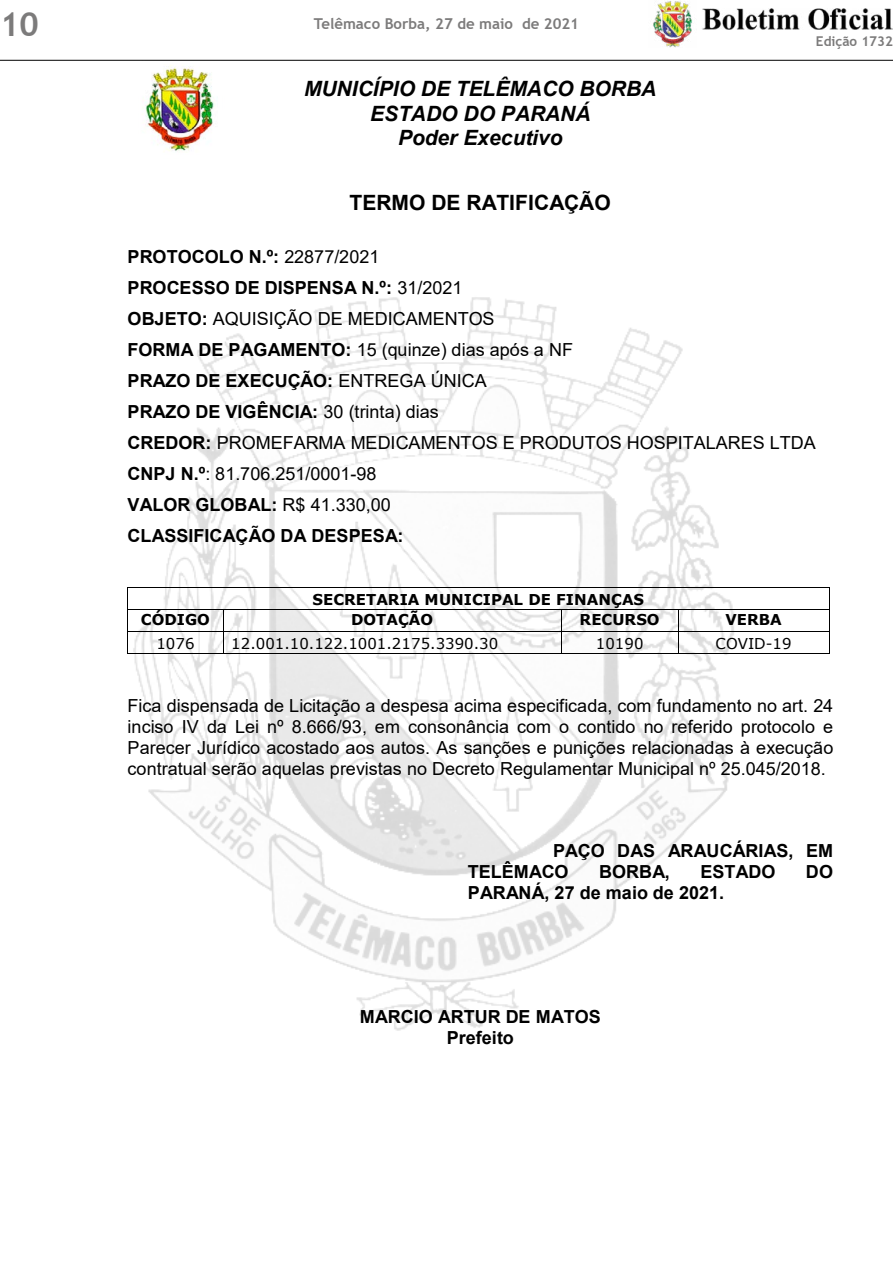
<style>
.page{position:relative;width:893px;height:1263px;background:#fff}
.page>*{position:absolute;margin:0;border:0;box-sizing:border-box;transform-origin:0 0}
.t1{font:700 33px "Trebuchet MS";color:#7c7b7b}
.t2{font:italic 700 21px/24.2px "Arial";letter-spacing:-.005em;color:#000;text-align:center}
.t3{font:700 21px "Arial";letter-spacing:-.005em;color:#000}
.t4{font:18px/31px "Arial";color:#000}
.t5{font:700 18px/20.7px "Arial";color:#000}
.t6{font:700 15px "Verdana";color:#000}
.t7{font:15px "Verdana";letter-spacing:.005em;color:#000}
.t8{font:700 15px "Trebuchet MS";color:#7c7b7b}
.t9{font:700 13.5px "Trebuchet MS";color:#7c7b7b}
.s1{font-weight:700}
</style>
<div class="page">
<img style="left:653px;top:1px;width:39px;height:46px">
<img style="left:702px;top:8px;width:191px;height:21px">
<hr style="left:0;top:60px;width:893px;height:1px;background:#000">
<img style="left:128px;top:297px;width:655px;height:734px">
<img style="left:142px;top:65px;width:72px;height:86px">
<hr style="left:128px;top:587px;width:701px;height:1px;background:#000">
<hr style="left:128px;top:609px;width:95px;height:1px;background:#000">
<hr style="left:224px;top:609px;width:337px;height:1px;background:#000">
<hr style="left:562px;top:609px;width:116px;height:1px;background:#000">
<hr style="left:679px;top:609px;width:150px;height:1px;background:#000">
<hr style="left:128px;top:631px;width:95px;height:1px;background:#000">
<hr style="left:224px;top:631px;width:337px;height:1px;background:#000">
<hr style="left:562px;top:631px;width:116px;height:1px;background:#000">
<hr style="left:679px;top:631px;width:150px;height:1px;background:#000">
<svg style="left:127px;top:587px;width:1px;height:67px"></svg>
<hr style="left:128px;top:654px;width:95px;height:1px;background:#000">
<svg style="left:223px;top:609px;width:1px;height:46px"></svg>
<hr style="left:224px;top:654px;width:337px;height:1px;background:#000">
<svg style="left:561px;top:609px;width:1px;height:46px"></svg>
<hr style="left:562px;top:654px;width:116px;height:1px;background:#000">
<svg style="left:678px;top:609px;width:1px;height:46px"></svg>
<hr style="left:679px;top:654px;width:150px;height:1px;background:#000">
<svg style="left:829px;top:587px;width:1px;height:67px"></svg>
<h1 class="t1" style="left:0;top:3px;width:40px">10</h1>
<p class="t8" style="left:314px;top:14px;width:267px">Telêmaco Borba, 27 de maio de 2021</p>
<p class="t2" style="left:304px;top:77px;width:354px">MUNICÍPIO DE TELÊMACO BORBA<br>ESTADO DO PARANÁ<br>Poder Executivo</p>
<p class="t9" style="left:816px;top:33px;width:79px">Edição 1732</p>
<p class="t3" style="left:350px;top:188px;width:263px">TERMO DE RATIFICAÇÃO</p>
<p class="t4" style="left:128px;top:241px;width:690px"><span class="s1">PROTOCOLO N.º:</span> 22877/2021<br><span class="s1">PROCESSO DE DISPENSA N.º:</span> 31/2021<br><span class="s1">OBJETO:</span> AQUISIÇÃO DE MEDICAMENTOS<br><span class="s1">FORMA DE PAGAMENTO:</span> 15 (quinze) dias após a NF<br><span class="s1">PRAZO DE EXECUÇÃO:</span> ENTREGA ÚNICA<br><span class="s1">PRAZO DE VIGÊNCIA:</span> 30 (trinta) dias<br><span class="s1">CREDOR:</span> PROMEFARMA MEDICAMENTOS E PRODUTOS HOSPITALARES LTDA <span class="s1">CNPJ N.º</span>: 81.706.251/0001-98<br><span class="s1">VALOR GLOBAL:</span> R$ 41.330,00<br><span class="s1">CLASSIFICAÇÃO DA DESPESA:</span></p>
<p class="t6" style="left:312px;top:589px;width:333px">SECRETARIA MUNICIPAL DE FINANÇAS</p>
<p class="t6" style="left:141px;top:609px;width:70px">CÓDIGO</p>
<p class="t6" style="left:351px;top:609px;width:84px">DOTAÇÃO</p>
<p class="t6" style="left:580px;top:609px;width:82px">RECURSO</p>
<p class="t6" style="left:725px;top:609px;width:58px">VERBA</p>
<p class="t7" style="left:156px;top:633px;width:40px">1076</p>
<p class="t7" style="left:231px;top:633px;width:268px">12.001.10.122.1001.2175.3390.30</p>
<p class="t7" style="left:596px;top:633px;width:49px">10190</p>
<p class="t7" style="left:716px;top:633px;width:78px">COVID-19</p>
<p class="t4" style="left:128px;top:696px;width:707px;line-height:20.7px;text-align:justify">Fica dispensada de Licitação a despesa acima especificada, com fundamento no art. 24 inciso IV da Lei nº 8.666/93, em consonância com o contido no referido protocolo e Parecer Jurídico acostado aos autos. As sanções e punições relacionadas à execução contratual serão aquelas previstas no Decreto Regulamentar Municipal nº 25.045/2018.</p>
<p class="t5" style="left:468px;top:841px;width:367px;text-indent:85px">PAÇO DAS ARAUCÁRIAS, EM<br>TELÊMACO</p>
<p class="t5" style="left:599px;top:862px;width:72px">BORBA,</p>
<p class="t5" style="left:700px;top:862px;width:77px">ESTADO</p>
<p class="t5" style="left:806px;top:862px;width:29px">DO</p>
<p class="t5" style="left:468px;top:882px;width:258px">PARANÁ, 27 de maio de 2021.</p>
<p class="t5" style="left:360px;top:1006px;width:242px;text-align:center">MARCIO ARTUR DE MATOS<br>Prefeito</p>
</div>
